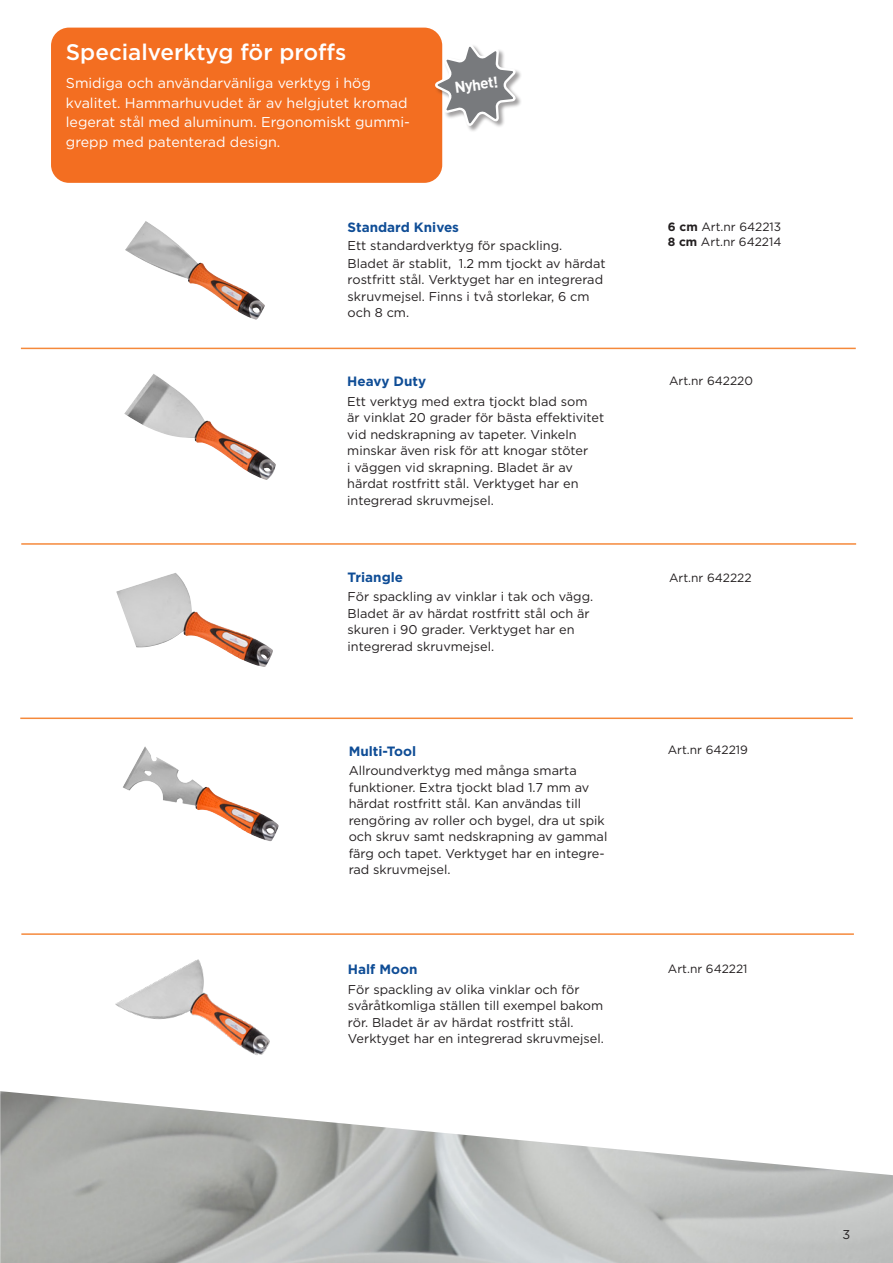
<style>
.page{position:relative;width:893px;height:1263px;background:#fff}
.page>*{position:absolute;margin:0;border:0;box-sizing:border-box;transform-origin:0 0}
.SE_Huvudrubrik{font:500 22.5px "Gotham";color:#fff}
.Text{font:700 15.6px "DIN Pro";color:#fff}
.SE_Brödtext{font:14.25px/19.5px "Gotham";color:#fff}
.Text-2{font:700 13.5px "Gotham";color:#0f4d96}
.Text-3{font:12.75px/16.5px "Gotham";color:#231f20}
.Text-4{font:12px "Gotham";color:#231f20}
.s1{font-weight:700}
</style>
<div class="page">
<img style="left:0;top:1091px;width:893px;height:172px">
<img style="left:125px;top:221px;width:140px;height:99px">
<img style="left:124px;top:374px;width:152px;height:106px">
<img style="left:116px;top:573px;width:157px;height:94px">
<img style="left:123px;top:746px;width:156px;height:96px">
<img style="left:115px;top:959px;width:155px;height:96px">
<hr style="left:21px;top:543px;width:835px;height:2px;background:#f5893b">
<hr style="left:20px;top:717px;width:833px;height:2px;background:#f5893b">
<hr style="left:21px;top:348px;width:835px;height:1px;background:#f5893b">
<hr style="left:21px;top:933px;width:833px;height:2px;background:#f5893b">
<div style="left:51px;top:28px;width:391px;height:155px;background:#f36e21;border-radius:18px"></div>
<div style="left:435px;top:45px;width:87px;height:88px;background:#231f20;opacity:.42"></div>
<svg style="left:435px;top:43px;width:84px;height:85px"></svg>
<p class="SE_Huvudrubrik" style="left:66px;top:38px;width:282px">Specialverktyg för proffs</p>
<p class="SE_Brödtext" style="left:66px;top:73px;width:346px">Smidiga och användarvänliga verktyg i hög kvalitet. Hammarhuvudet är av helgjutet kromad legerat stål med aluminum. Ergonomiskt gummi&shy;grepp med patenterad design.</p>
<p class="Text" style="left:453px;top:77px;width:45px;rotate:-7deg">Nyhet!</p>
<p class="Text-2" style="left:348px;top:218px;width:113px">Standard Knives</p>
<p class="Text-3" style="left:348px;top:236px;width:259px;line-height:18px">Ett standardverktyg för spackling.<br>Bladet är stablit, 1.2 mm tjockt av härdat</p>
<p class="Text-3" style="left:348px;top:271px;width:257px">rostfritt stål. Verktyget har en integrerad skruvmejsel. Finns i två storlekar, 6 cm och 8 cm.</p>
<p class="Text-2" style="left:347px;top:372px;width:80px">Heavy Duty</p>
<p class="Text-3" style="left:347px;top:393px;width:258px">Ett verktyg med extra tjockt blad som<br>är vinklat 20 grader för bästa effektivitet vid nedskrapning av tapeter. Vinkeln minskar även risk för att knogar stöter<br>i väggen vid skrapning. Bladet är av härdat rostfritt stål. Verktyget har en integrerad skruvmejsel.</p>
<p class="Text-2" style="left:348px;top:568px;width:57px">Triangle</p>
<p class="Text-3" style="left:348px;top:588px;width:247px">För spackling av vinklar i tak och vägg.<br>Bladet är av härdat rostfritt stål och är skuren i 90 grader. Verktyget har en integrerad skruvmejsel.</p>
<p class="Text-2" style="left:349px;top:742px;width:69px">Multi-Tool</p>
<p class="Text-3" style="left:349px;top:762px;width:260px">Allroundverktyg med många smarta funktioner. Extra tjockt blad 1.7 mm av härdat rostfritt stål. Kan användas till rengöring av roller och bygel, dra ut spik och skruv samt nedskrapning av gammal färg och tapet. Verktyget har en integre&shy;rad skruvmejsel.</p>
<p class="Text-2" style="left:348px;top:960px;width:71px">Half Moon</p>
<p class="Text-3" style="left:348px;top:981px;width:257px">För spackling av olika vinklar och för svåråtkomliga ställen till exempel bakom rör. Bladet är av härdat rostfritt stål.<br>Verktyget har en integrerad skruvmejsel.</p>
<p class="Text-4" style="left:668px;top:219px;width:115px"><span class="s1">6 cm</span> Art.nr 642213</p>
<p class="Text-4" style="left:668px;top:234px;width:115px"><span class="s1">8 cm</span> Art.nr 642214</p>
<p class="Text-4" style="left:669px;top:373px;width:85px">Art.nr 642220</p>
<p class="Text-4" style="left:669px;top:570px;width:84px">Art.nr 642222</p>
<p class="Text-4" style="left:668px;top:741px;width:82px">Art.nr 642219</p>
<p class="Text-4" style="left:668px;top:961px;width:81px">Art.nr 642221</p>
<p class="Text-3" style="left:843px;top:1226px;width:9px">3</p>
</div>
